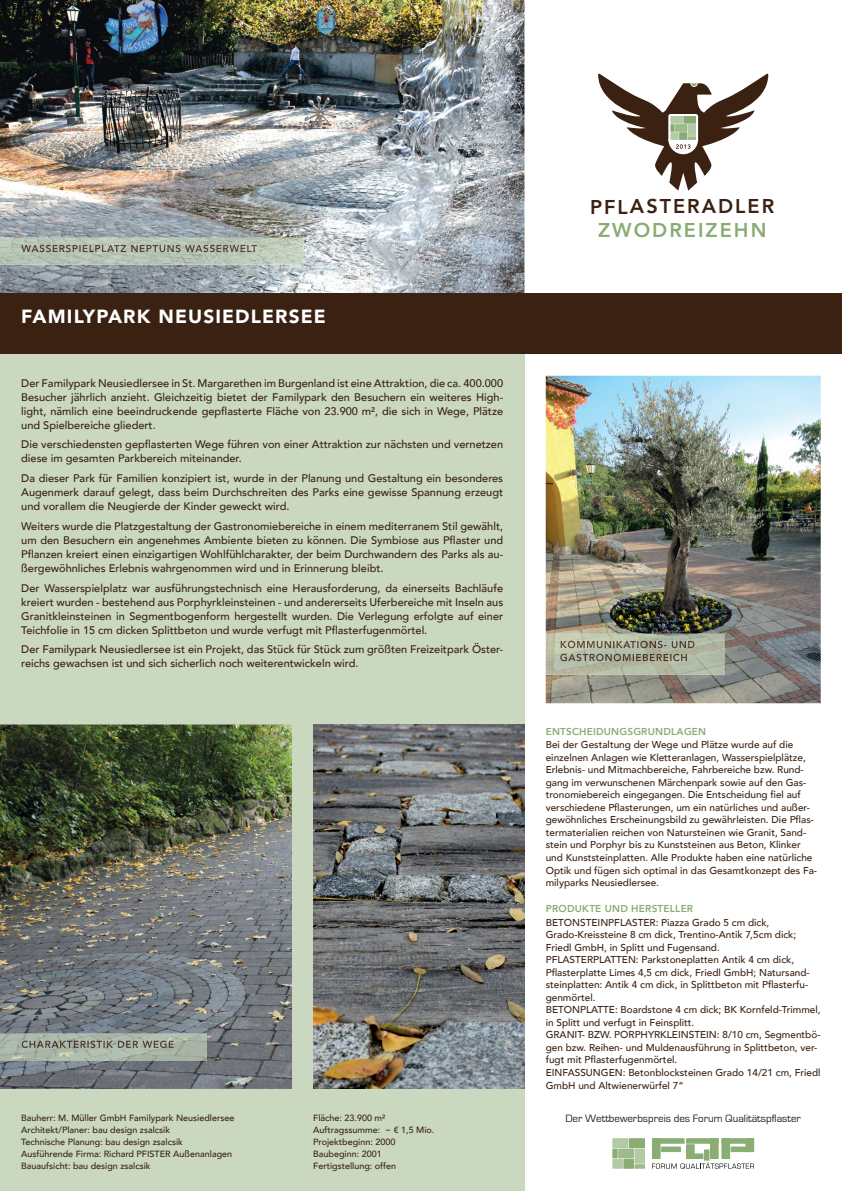
<style>
.page{position:relative;width:842px;height:1191px;background:#fff}
.page>*{position:absolute;margin:0;border:0;box-sizing:border-box;transform-origin:0 0}
.t1{font:800 19.9px "Avenir";letter-spacing:.095em;color:#3a2111}
.t2{font:800 19.9px "Avenir";letter-spacing:.095em;color:#8aac74}
.t3{font:900 19px "Avenir";letter-spacing:.06em;color:#fff}
.t4{font:500 11px/14px "Avenir";color:#3a2111;text-align:justify}
.t5{font:11px "Eurostile";color:#231f20}
.t6{font:500 10px/12.5px "Avenir";color:#3a2111}
.t7{font:800 10px "Avenir";letter-spacing:.02em;color:#8aad74}
.t8{font:500 9px/12px "Avenir";color:#3a2111}
</style>
<div class="page">
<div style="left:0;top:353px;width:524px;height:838px;background:#c9d8be"></div>
<svg style="left:598px;top:74px;width:170px;height:117px"></svg>
<img style="left:0;top:0;width:524px;height:293px">
<div style="left:0;top:293px;width:842px;height:60px;background:#3a2111"></div>
<div style="left:634px;top:1148px;width:11px;height:15px;background:#b4caa4"></div>
<div style="left:612px;top:1138px;width:16px;height:10px;background:#b4caa4"></div>
<div style="left:612px;top:1158px;width:11px;height:10px;background:#b4caa4"></div>
<div style="left:623px;top:1158px;width:11px;height:10px;background:#8aad74"></div>
<svg style="left:634px;top:1164px;width:11px;height:4px"></svg>
<div style="left:629px;top:1138px;width:16px;height:10px;background:#8aad74"></div>
<div style="left:612px;top:1148px;width:6px;height:10px;background:#8aad74"></div>
<div style="left:618px;top:1148px;width:16px;height:10px;background:#9eba89"></div>
<svg style="left:652px;top:1138px;width:102px;height:30px"></svg>
<img style="left:546px;top:376px;width:275px;height:327px">
<img style="left:313px;top:724px;width:211px;height:365px">
<img style="left:0;top:724px;width:292px;height:365px">
<img style="left:0;top:238px;width:303px;height:27px">
<img style="left:21px;top:245px;width:236px;height:7px">
<img style="left:0;top:1033px;width:207px;height:27px">
<img style="left:22px;top:1040px;width:152px;height:8px">
<img style="left:546px;top:634px;width:178px;height:41px">
<img style="left:561px;top:641px;width:134px;height:7px">
<img style="left:560px;top:654px;width:127px;height:7px">
<h2 class="t3" style="left:21px;top:300px;width:306px">FAMILYPARK NEUSIEDLERSEE</h2>
<p class="t4" style="left:21px;top:375px;width:483px">Der Familypark Neusiedlersee in St. Margarethen im Burgenland ist eine Attraktion, die ca. 400.000<br>Besucher jährlich anzieht. Gleichzeitig bietet der Familypark den Besuchern ein weiteres High&shy;light, nämlich eine beeindruckende gepflasterte Fläche von 23.900 m², die sich in Wege, Plätze und Spielbereiche gliedert.</p>
<p class="t4" style="left:21px;top:437px;width:483px">Die verschiedensten gepflasterten Wege führen von einer Attraktion zur nächsten und vernetzen diese im gesamten Parkbereich miteinander.</p>
<p class="t4" style="left:21px;top:471px;width:483px">Da dieser Park für Familien konzipiert ist, wurde in der Planung und Gestaltung ein besonderes Augenmerk darauf gelegt, dass beim Durchschreiten des Parks eine gewisse Spannung erzeugt und vorallem die Neugierde der Kinder geweckt wird.</p>
<p class="t4" style="left:21px;top:518px;width:483px">Weiters wurde die Platzgestaltung der Gastronomiebereiche in einem mediterranem Stil gewählt, um den Besuchern ein angenehmes Ambiente bieten zu können. Die Symbiose aus Pflaster und Pflanzen kreiert einen einzigartigen Wohlfühlcharakter, der beim Durchwandern des Parks als au&shy;ßergewöhnliches Erlebnis wahrgenommen wird und in Erinnerung bleibt.</p>
<p class="t4" style="left:21px;top:580px;width:483px">Der Wasserspielplatz war ausführungstechnisch eine Herausforderung, da einerseits Bachläufe kreiert wurden - bestehend aus Porphyrkleinsteinen - und andererseits Uferbereiche mit Inseln aus Granitkleinsteinen in Segmentbogenform hergestellt wurden. Die Verlegung erfolgte auf einer Teichfolie in 15 cm dicken Splittbeton und wurde verfugt mit Pflasterfugenmörtel.</p>
<p class="t4" style="left:21px;top:642px;width:483px">Der Familypark Neusiedlersee ist ein Projekt, das Stück für Stück zum größten Freizeitpark Öster&shy;reichs gewachsen ist und sich sicherlich noch weiterentwickeln wird.</p>
<h1 class="t1" style="left:590px;top:188px;width:186px">PFLASTERADLER</h1>
<h1 class="t2" style="left:598px;top:212px;width:170px">ZWODREIZEHN</h1>
<p class="t7" style="left:546px;top:723px;width:162px">ENTSCHEIDUNGSGRUNDLAGEN</p>
<p class="t6" style="left:546px;top:738px;width:273px">Bei der Gestaltung der Wege und Plätze wurde auf die einzelnen Anlagen wie Kletteranlagen, Wasserspielplätze, Erlebnis- und Mitmachbereiche, Fahrbereiche bzw. Rund&shy;gang im verwunschenen Märchenpark sowie auf den Gas&shy;tronomiebereich eingegangen. Die Entscheidung fiel auf verschiedene Pflasterungen, um ein natürliches und außer&shy;gewöhnliches Erscheinungsbild zu gewährleisten. Die Pflas&shy;termaterialien reichen von Natursteinen wie Granit, Sand&shy;stein und Porphyr bis zu Kunststeinen aus Beton, Klinker und Kunststeinplatten. Alle Produkte haben eine natürliche Optik und fügen sich optimal in das Gesamtkonzept des Fa&shy;milyparks Neusiedlersee.</p>
<p class="t7" style="left:546px;top:900px;width:149px">PRODUKTE UND HERSTELLER</p>
<p class="t6" style="left:546px;top:915px;width:276px">BETONSTEINPFLASTER: Piazza Grado 5 cm dick, Grado-Kreissteine 8 cm dick, Trentino-Antik 7,5cm dick; Friedl GmbH, in Splitt und Fugensand.<br>PFLASTERPLATTEN: Parkstoneplatten Antik 4 cm dick, Pflasterplatte Limes 4,5 cm dick, Friedl GmbH; Natursand&shy;steinplatten: Antik 4 cm dick, in Splittbeton mit Pflasterfu&shy;genmörtel.<br>BETONPLATTE: Boardstone 4 cm dick; BK Kornfeld-Trimmel, in Splitt und verfugt in Feinsplitt.<br>GRANIT- BZW. PORPHYRKLEINSTEIN: 8/10 cm, Segmentbö&shy;gen bzw. Reihen- und Muldenausführung in Splittbeton, ver&shy;fugt mit Pflasterfugenmörtel.<br>EINFASSUNGEN: Betonblocksteinen Grado 14/21 cm, Friedl GmbH und Altwienerwürfel 7“</p>
<p class="t8" style="left:21px;top:1111px;width:215px">Bauherr: M. Müller GmbH Familypark Neusiedlersee Architekt/Planer: bau design zsalcsik<br>Technische Planung: bau design zsalcsik Ausführende Firma: Richard PFISTER Außenanlagen Bauaufsicht: bau design zsalcsik</p>
<p class="t8" style="left:313px;top:1111px;width:123px">Fläche: 23.900 m²<br>Auftragssumme: ~ € 1,5 Mio.<br>Projektbeginn: 2000<br>Baubeginn: 2001<br>Fertigstellung: offen</p>
<p class="t5" style="left:565px;top:1112px;width:237px">Der Wettbewerbspreis des Forum Qualitätspflaster</p>
</div>
